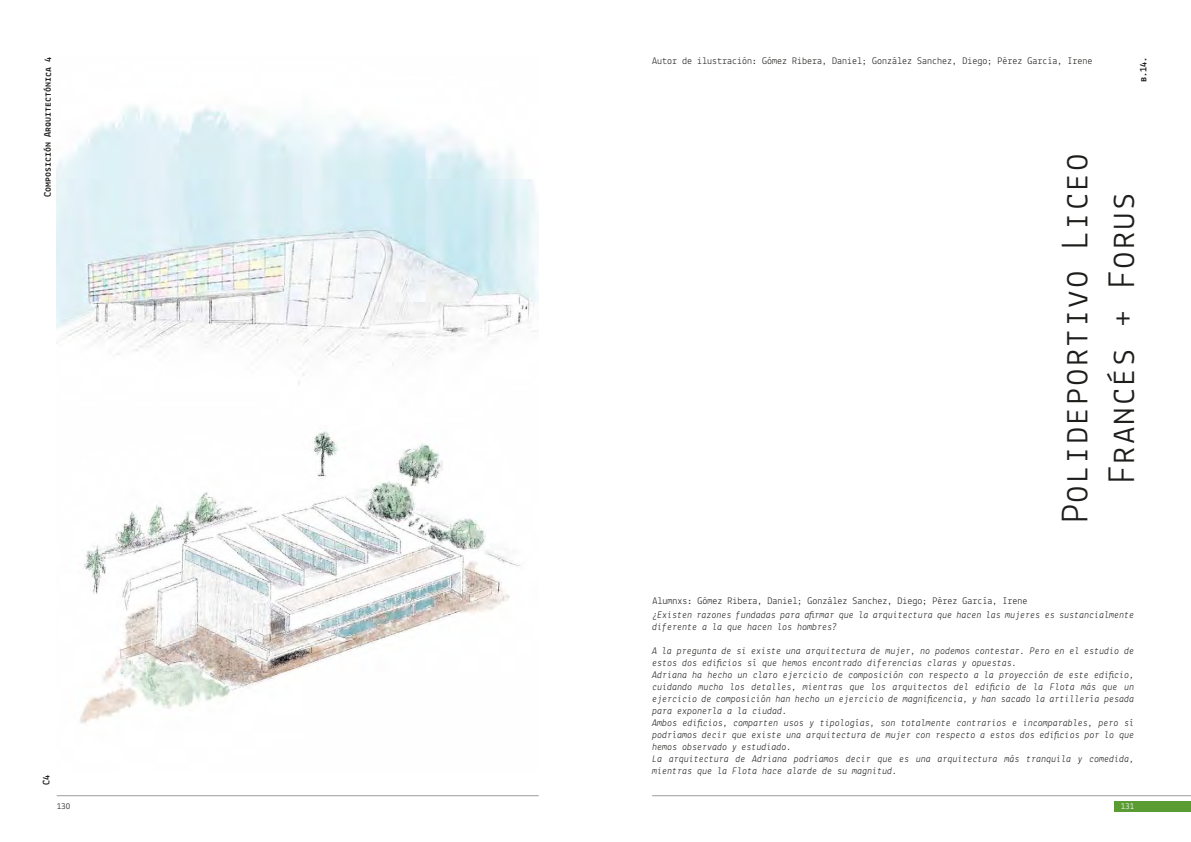
<style>
.page{position:relative;width:1191px;height:842px;background:#fff}
.page>*{position:absolute;margin:0;border:0;box-sizing:border-box;transform-origin:0 0}
.t1{font:39px/46.8px "Lekton";color:#1d1d1b;text-align:center}
.t2{font:italic 10px/12px "Lekton";color:#1d1d1b}
.t3{font:10px "Lekton";color:#1d1d1b}
.t4{font:700 10px "Lekton";letter-spacing:-.005em;color:#1d1d1b}
.t5{font:9px "Lekton";color:#1d1d1b}
.t6{font:9px "Lekton";color:#fff}
</style>
<div class="page">
<div style="left:1114px;top:801px;width:77px;height:11px;background:#5a9c32"></div>
<hr style="left:652px;top:795px;width:539px;height:1px;background:#9c9b9b">
<hr style="left:57px;top:795px;width:482px;height:1px;background:#9c9b9b">
<img style="left:57px;top:106px;width:482px;height:618px">
<p class="t4" style="left:42px;top:197px;width:142px;rotate:-90deg">Composición Arquitectónica 4</p>
<p class="t4" style="left:40px;top:785px;width:12px;rotate:-90deg">C4</p>
<p class="t3" style="left:652px;top:55px;width:441px">Autor de ilustración: Gómez Ribera, Daniel; González Sanchez, Diego; Pérez García, Irene</p>
<p class="t4" style="left:1137px;top:82px;width:27px;rotate:-90deg">b.14.</p>
<p class="t3" style="left:652px;top:594px;width:377px">Alumnxs: Gómez Ribera, Daniel; González Sanchez, Diego; Pérez García, Irene</p>
<h1 class="t1" style="left:1050px;top:523px;width:372px;rotate:-90deg">Polideportivo Liceo<br>Francés + Forus</h1>
<p class="t2" style="left:652px;top:609px;width:483px">¿Existen razones fundadas para afirmar que la arquitectura que hacen las mujeres es sustancialmente diferente a la que hacen los hombres?</p>
<p class="t2" style="left:652px;top:645px;width:483px">A la pregunta de si existe una arquitectura de mujer, no podemos contestar. Pero en el estudio de estos dos edificios sí que hemos encontrado diferencias claras y opuestas.<br>Adriana ha hecho un claro ejercicio de composición con respecto a la proyección de este edificio, cuidando mucho los detalles, mientras que los arquitectos del edificio de la Flota más que un ejercicio de composición han hecho un ejercicio de magnificencia, y han sacado la artillería pesada para exponerla a la ciudad.<br>Ambos edificios, comparten usos y tipologías, son totalmente contrarios e incomparables, pero sí podríamos decir que existe una arquitectura de mujer con respecto a estos dos edificios por lo que hemos observado y estudiado.<br>La arquitectura de Adriana podríamos decir que es una arquitectura más tranquila y comedida, mientras que la Flota hace alarde de su magnitud.</p>
<p class="t5" style="left:57px;top:800px;width:15px">130</p>
<p class="t6" style="left:1120px;top:800px;width:15px">131</p>
</div>
